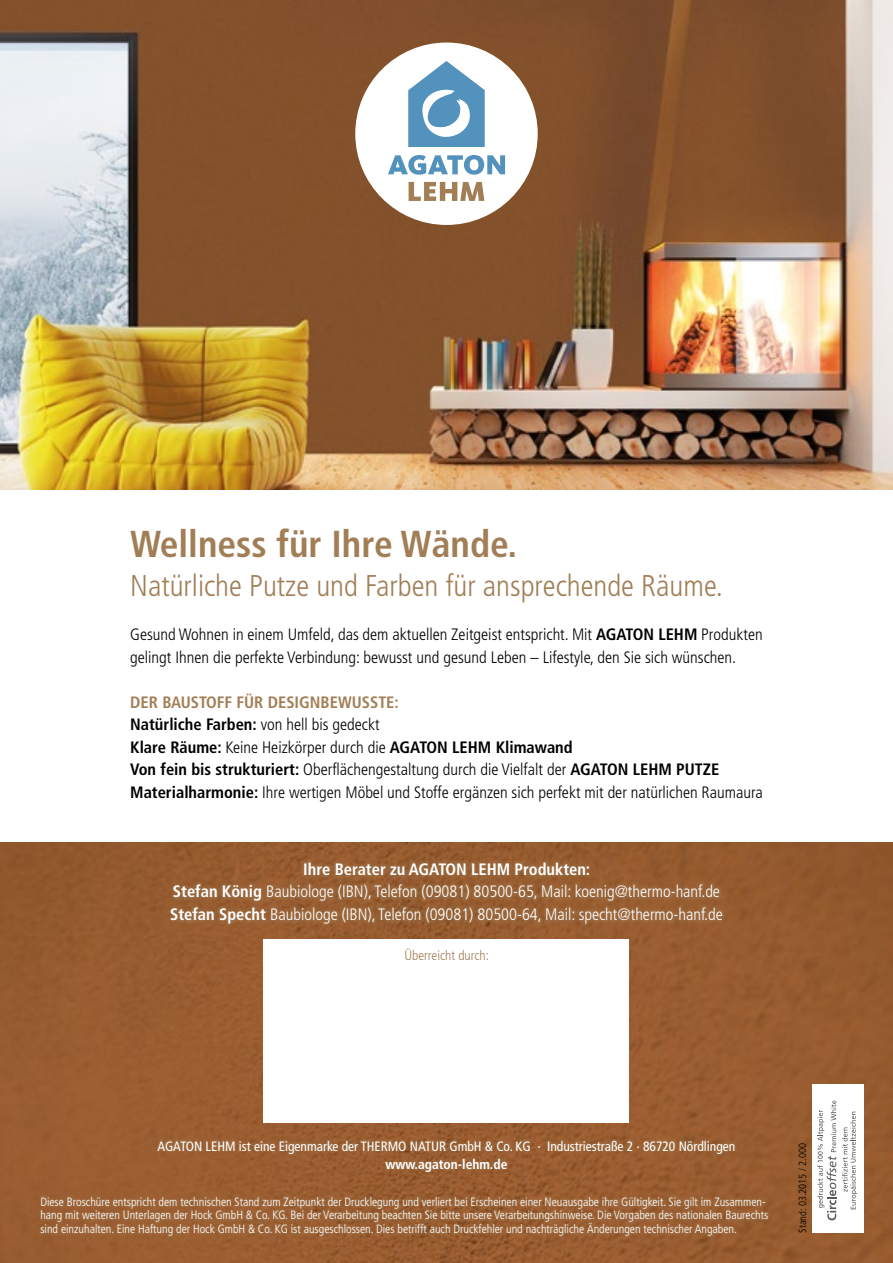
<style>
.page{position:relative;width:893px;height:1263px;background:#fff}
.page>*{position:absolute;margin:0;border:0;box-sizing:border-box;transform-origin:0 0}
.t1{font:700 condensed 37.5px "Frutiger";color:#a17e56}
.t2{font:300 condensed 30px "Frutiger";color:#a17e56}
.t3{font:300 condensed 16.5px/22.5px "Frutiger";color:#000}
.t4{font:300 condensed 16.5px/22.5px "Frutiger";color:#fff;text-align:center}
.t5{font:condensed 13.5px "Frutiger";color:#fff}
.t6{font:700 condensed 13.5px "Frutiger";color:#fff}
.t7{font:300 condensed 13.5px "Frutiger";color:#a17e56}
.t8{font:300 condensed 12px/13.5px "Frutiger";color:#fff}
.t9{font:300 condensed 10.5px "Frutiger";color:#000}
.s1{font-weight:700}
.s2{font-weight:700;color:#a17e56}
</style>
<div class="page">
<div style="left:0;top:842px;width:893px;height:421px;background:#985c30"></div>
<img style="left:0;top:0;width:893px;height:489px">
<svg style="left:155px;top:1139px;width:582px;height:34px;background:#996034"></svg>
<div style="left:38px;top:1195px;width:732px;height:42px;background:#9b6337"></div>
<div style="left:264px;top:939px;width:365px;height:184px;background:#fff"></div>
<div style="left:168px;top:859px;width:558px;height:67px;background:#996236"></div>
<div style="left:812px;top:1086px;width:51px;height:147px;background:#fff"></div>
<svg style="left:817px;top:1100px;width:19px;height:120px"></svg>
<svg style="left:842px;top:1112px;width:15px;height:97px"></svg>
<div style="left:350px;top:37px;width:193px;height:194px;background:#845525"></div>
<div style="left:355px;top:43px;width:183px;height:182px;background:#fff;border-radius:50%"></div>
<svg style="left:388px;top:155px;width:117px;height:20px"></svg>
<svg style="left:408px;top:61px;width:77px;height:86px"></svg>
<svg style="left:409px;top:182px;width:75px;height:19px"></svg>
<h1 class="t1" style="left:130px;top:521px;width:389px">Wellness für Ihre Wände.</h1>
<h2 class="t2" style="left:130px;top:568px;width:594px">Natürliche Putze und Farben für ansprechende Räume.</h2>
<p class="t3" style="left:130px;top:623px;width:634px">Gesund Wohnen in einem Umfeld, das dem aktuellen Zeitgeist entspricht. Mit <span class="s1">AGATON LEHM</span> Produkten gelingt Ihnen die perfekte Verbindung: bewusst und gesund Leben – Lifestyle, den Sie sich wünschen.</p>
<p class="t3" style="left:130px;top:691px;width:634px"><span class="s2">DER BAUSTOFF FÜR DESIGNBEWUSSTE:<br></span><span class="s1">Natürliche Farben:</span> von hell bis gedeckt<br><span class="s1">Klare Räume:</span> Keine Heizkörper durch die <span class="s1">AGATON LEHM Klimawand<br>Von fein bis strukturiert:</span> Oberflächengestaltung durch die Vielfalt der <span class="s1">AGATON LEHM PUTZE Materialharmonie:</span> Ihre wertigen Möbel und Stoffe ergänzen sich perfekt mit der natürlichen Raumaura</p>
<p class="t4" style="left:170px;top:858px;width:554px"><span class="s1">Ihre Berater zu AGATON LEHM Produkten:<br>Stefan König</span> Baubiologe (IBN), Telefon (09081) 80500-65, Mail: koenig@thermo-hanf.de<br><span class="s1">Stefan Specht</span> Baubiologe (IBN), Telefon (09081) 80500-64, Mail: specht@thermo-hanf.de</p>
<p class="t7" style="left:404px;top:948px;width:86px">Überreicht durch:</p>
<p class="t5" style="left:158px;top:1139px;width:579px">AGATON LEHM ist eine Eigenmarke der THERMO NATUR GmbH &amp; Co. KG · Industriestraße 2 . 86720 Nördlingen</p>
<p class="t6" style="left:386px;top:1156px;width:123px">www.agaton-lehm.de</p>
<p class="t8" style="left:40px;top:1195px;width:729px">Diese Broschüre entspricht dem technischen Stand zum Zeitpunkt der Drucklegung und verliert bei Erscheinen einer Neuausgabe ihre Gültigkeit. Sie gilt im Zusammen&shy;hang mit weiteren Unterlagen der Hock GmbH &amp; Co. KG. Bei der Verarbeitung beachten Sie bitte unsere Verarbeitungshinweise. Die Vorgaben des nationalen Baurechts sind einzuhalten. Eine Haftung der Hock GmbH &amp; Co. KG ist ausgeschlossen. Dies betrifft auch Druckfehler und nachträgliche Änderungen technischer Angaben.</p>
<p class="t9" style="left:797px;top:1233px;width:91px;rotate:-90deg">Stand: 03.2015 / 2.000</p>
</div>
